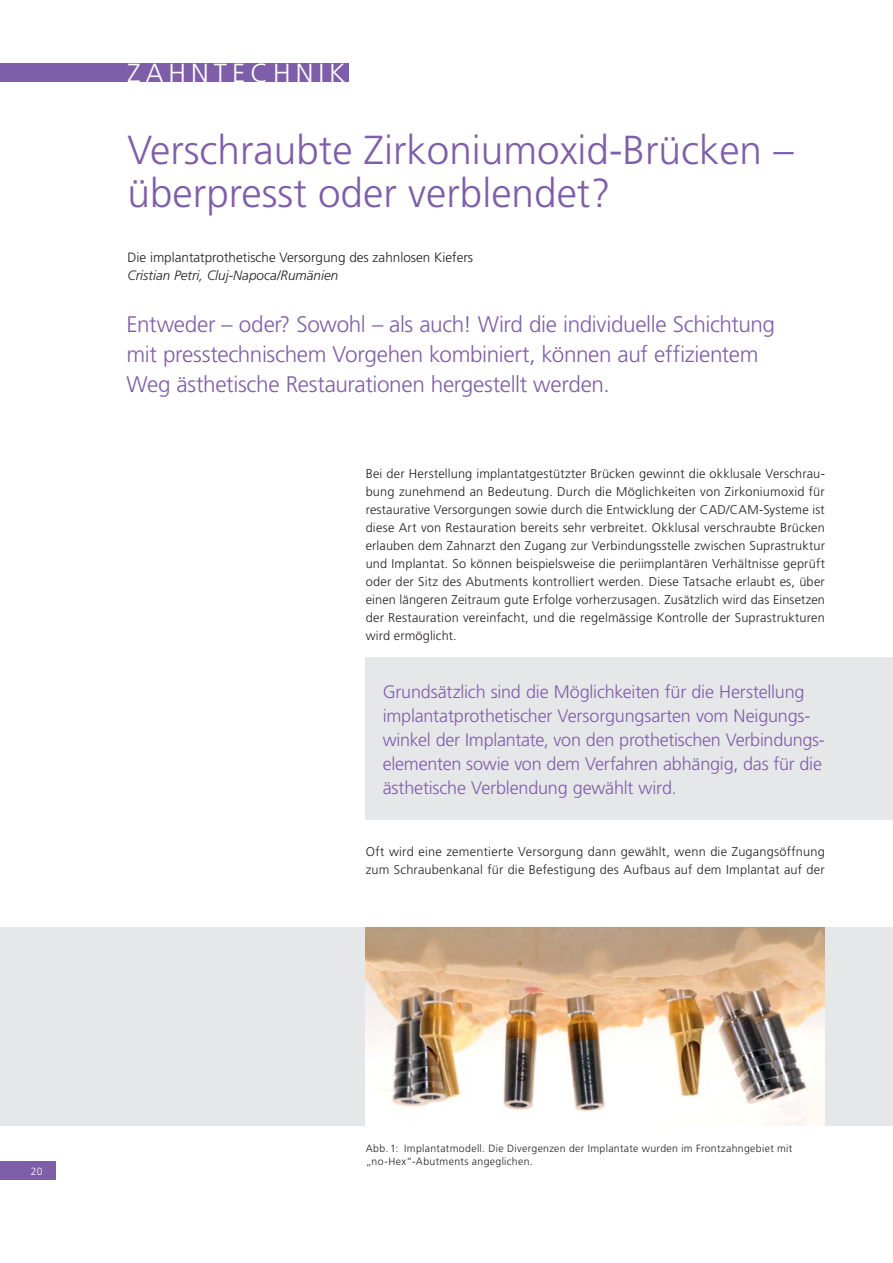
<style>
.page{position:relative;width:893px;height:1263px;background:#fff}
.page>*{position:absolute;margin:0;border:0;box-sizing:border-box;transform-origin:0 0}
.t1{font:300 40.5px/43.5px "Frutiger LT Std";color:#7e5ea8}
.t2{font:300 26.25px "Frutiger LT Std";letter-spacing:.19em;color:#fff}
.t3{font:300 22.5px/30px "Frutiger LT Std";letter-spacing:-.015em;color:#7e5ea8}
.t4{font:300 18px/24px "Frutiger LT Std";letter-spacing:-.015em;color:#7e5ea8}
.t5{font:300 13.5px "Frutiger LT Std";color:#231f20}
.t6{font:italic 300 13.5px "Frutiger LT Std";color:#231f20}
.t7{font:300 12.75px/18px "Frutiger LT Std";letter-spacing:.015em;color:#231f20;text-align:justify}
.t8{font:300 10.5px/13.5px "Frutiger LT Std";letter-spacing:.03em;color:#231f20}
.t9{font:300 10.5px "Frutiger LT Std";color:#fff}
</style>
<div class="page">
<div style="left:0;top:64px;width:349px;height:18px;background:#7e5ea8"></div>
<div style="left:0;top:928px;width:893px;height:198px;background:#e6e7e8"></div>
<img style="left:366px;top:928px;width:459px;height:198px">
<div style="left:366px;top:658px;width:527px;height:162px;background:#e6e7e8"></div>
<div style="left:0;top:1162px;width:55px;height:18px;background:#7e5ea8"></div>
<h2 class="t2" style="left:128px;top:60px;width:219px">ZAHNTECHNIK</h2>
<h1 class="t1" style="left:128px;top:130px;width:668px">Verschraubte Zirkoniumoxid-Brücken – überpresst oder verblendet?</h1>
<p class="t5" style="left:128px;top:251px;width:347px">Die implantatprothetische Versorgung des zahnlosen Kiefers</p>
<p class="t6" style="left:128px;top:269px;width:212px">Cristian Petri, Cluj-Napoca/Rumänien</p>
<h3 class="t3" style="left:126px;top:310px;width:650px">Entweder – oder? Sowohl – als auch! Wird die individuelle Schichtung mit presstechnischem Vorgehen kombiniert, können auf effizientem<br>Weg ästhetische Restaurationen hergestellt werden.</h3>
<p class="t7" style="left:366px;top:465px;width:461px">Bei der Herstellung implantatgestützter Brücken gewinnt die okklusale Verschrau&shy;bung zunehmend an Bedeutung. Durch die Möglichkeiten von Zirkoniumoxid für restaurative Versorgungen sowie durch die Entwicklung der CAD/CAM-Systeme ist diese Art von Restauration bereits sehr verbreitet. Okklusal verschraubte Brücken erlauben dem Zahnarzt den Zugang zur Verbindungsstelle zwischen Suprastruktur und Implantat. So können beispielsweise die periimplantären Verhältnisse geprüft oder der Sitz des Abutments kontrolliert werden. Diese Tatsache erlaubt es, über einen längeren Zeitraum gute Erfolge vorherzusagen. Zusätzlich wird das Einsetzen der Restauration vereinfacht, und die regelmässige Kontrolle der Suprastrukturen wird ermöglicht.</p>
<p class="t4" style="left:383px;top:680px;width:444px">Grundsätzlich sind die Möglichkeiten für die Herstellung implantatprothetischer Versorgungsarten vom Neigungs&shy;winkel der Implantate, von den prothetischen Ver bindungs&shy;elementen sowie von dem Verfahren abhängig, das für die ästhetische Verblendung gewählt wird.</p>
<p class="t7" style="left:366px;top:843px;width:461px">Oft wird eine zementierte Versorgung dann gewählt, wenn die Zugangsöffnung zum Schraubenkanal für die Befestigung des Aufbaus auf dem Implantat auf der</p>
<p class="t9" style="left:31px;top:1166px;width:13px">20</p>
<p class="t8" style="left:366px;top:1142px;width:428px">Abb. 1: Implantatmodell. Die Divergenzen der Implantate wurden im Frontzahngebiet mit „no-Hex“-Abutments angeglichen.</p>
</div>
